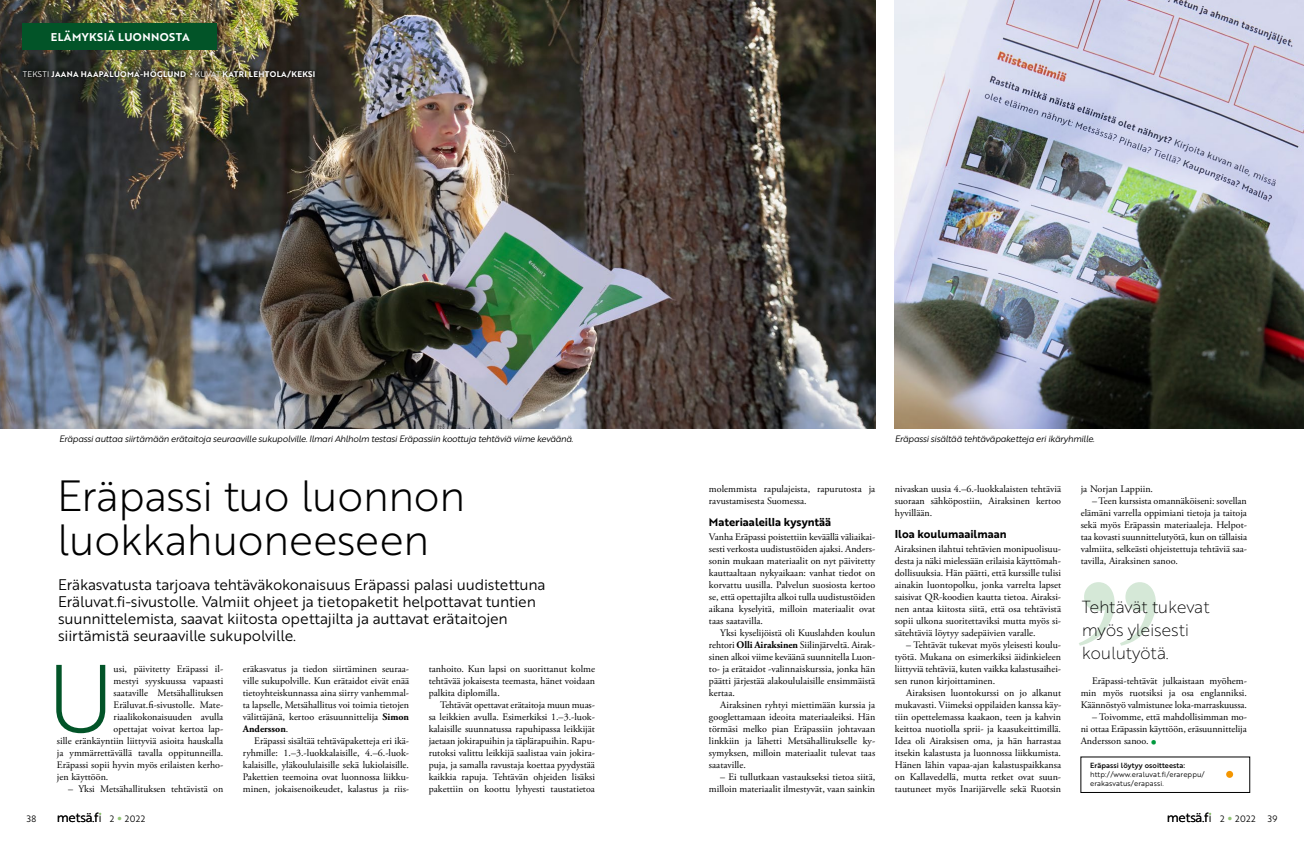
<style>
.page{position:relative;width:1304px;height:842px;background:#fff}
.page>*{position:absolute;margin:0;border:0;box-sizing:border-box;transform-origin:0 0}
.t1{font:93.3px "Brother 1816 Light";color:#025428}
.t2{font:42.5px/44.2px "Brother 1816 Light";letter-spacing:-.02em;color:#000}
.t3{font:17px/23px "Brother 1816 Thin";letter-spacing:-.015em;color:#000}
.t4{font:15px/17px "Brother 1816 Book";letter-spacing:-.015em;color:#000}
.t5{font:12.8px "Brother 1816 Book";letter-spacing:-.035em;color:#000}
.t6{font:11.2px "Brother 1816 Bold";color:#000}
.t7{font:11px "Brother 1816 Bold";letter-spacing:.04em;color:#fff}
.t8{font:10px/12px "Adobe Garamond Pro";color:#000;text-align:justify}
.t9{font:9px "Brother 1816 Book Italic";letter-spacing:-.035em;color:#000}
.t10{font:9px "Brother 1816 Book";color:#000}
.t11{font:8px "Brother 1816 Bold";letter-spacing:.04em;color:#fff}
.t12{font:7.3px/9px "Brother 1816 Book";letter-spacing:.01em;color:#000}
.t13{font:7.3px "Brother 1816 Medium";letter-spacing:.01em;color:#000}
.s1{font-family:"Brother 1816 Book"}
.s2{font-weight:700}
.s3{font-size:9px}
.s4{font-family:"Caecilia LT Std";font-weight:300;font-size:10px;color:#92c575}
</style>
<div class="page">
<div style="left:1207px;top:810px;width:6px;height:7px;background:#fff;opacity:.7"></div>
<div style="left:97px;top:810px;width:6px;height:7px;background:#fff;opacity:.7"></div>
<img style="left:0;top:0;width:875px;height:429px">
<img style="left:20px;top:67px;width:298px;height:13px">
<div style="left:23px;top:23px;width:194px;height:26px;background:#025428"></div>
<img style="left:895px;top:0;width:409px;height:429px">
<svg style="left:1079px;top:582px;width:77px;height:64px"></svg>
<div style="left:1081px;top:757px;width:169px;height:36px;border:1px solid #000"></div>
<div style="left:1226px;top:771px;width:7px;height:7px;background:#f49600;border-radius:50%"></div>
<p class="t7" style="left:51px;top:28px;width:140px">ELÄMYKSIÄ LUONNOSTA</p>
<p class="t11" style="left:23px;top:68px;width:294px"><span class="s1">TEKSTI</span> JAANA HAAPALUOMA-HÖGLUND • <span class="s1">KUVAT</span> KATRI LEHTOLA/KEKSI</p>
<p class="t9" style="left:59px;top:432px;width:516px">Eräpassi auttaa siirtämään erätaitoja seuraaville sukupolville. Ilmari Ahlholm testasi Eräpassiin koottuja tehtäviä viime keväänä.</p>
<p class="t9" style="left:895px;top:432px;width:201px">Eräpassi sisältää tehtäväpaketteja eri ikäryhmille.</p>
<h2 class="t2" style="left:57px;top:472px;width:410px">Eräpassi tuo luonnon luokkahuoneeseen</h2>
<p class="t4" style="left:58px;top:576px;width:489px">Eräkasvatusta tarjoava tehtäväkokonaisuus Eräpassi palasi uudistettuna Eräluvat.fi-sivustolle. Valmiit ohjeet ja tietopaketit helpottavat tuntien suunnittelemista, saavat kiitosta opettajilta ja auttavat erätaitojen siirtämistä seuraaville sukupolville.</p>
<h1 class="t1" style="left:48px;top:630px;width:67px">U</h1>
<p class="t8" style="left:114px;top:663px;width:111px">usi, päivitetty Eräpassi il-</p>
<p class="t8" style="left:114px;top:675px;width:111px">mestyi syyskuussa vapaasti</p>
<p class="t8" style="left:114px;top:687px;width:111px">saataville Metsähallituksen</p>
<p class="t8" style="left:114px;top:699px;width:111px">Eräluvat.fi-sivustolle. Mate-</p>
<p class="t8" style="left:114px;top:711px;width:111px">riaalikokonaisuuden avulla</p>
<p class="t8" style="left:114px;top:723px;width:111px">opettajat voivat kertoa lap-</p>
<p class="t8" style="left:57px;top:735px;width:168px">sille eränkäyntiin liittyviä asioita hauskalla</p>
<p class="t8" style="left:57px;top:747px;width:168px">ja ymmärrettävällä tavalla oppitunneilla.</p>
<p class="t8" style="left:57px;top:759px;width:168px">Eräpassi sopii hyvin myös erilaisten kerho-</p>
<p class="t8" style="left:57px;top:771px;width:53px">jen käyttöön.</p>
<p class="t8" style="left:68px;top:783px;width:156px">– Yksi Metsähallituksen tehtävistä on</p>
<p class="t8" style="left:243px;top:663px;width:168px">eräkasvatus ja tiedon siirtäminen seuraa&shy;ville sukupolville. Kun erätaidot eivät enää tietoyhteiskunnassa aina siirry vanhemmal&shy;ta lapselle, Metsähallitus voi toimia tietojen välittäjänä, kertoo eräsuunnittelija <span class="s2">Simon Andersson</span>.</p>
<p class="t8" style="left:243px;top:735px;width:168px;text-indent:11px">Eräpassi sisältää tehtäväpaketteja eri ikä&shy;ryhmille: 1.–3.-luokkalaisille, 4.–6.-luok&shy;kalaisille, yläkoululaisille sekä lukiolaisille.<br>Pakettien teemoina ovat luonnossa liikku&shy;minen, jokaisenoikeudet, kalastus ja riis-</p>
<p class="t8" style="left:429px;top:663px;width:168px">tanhoito. Kun lapsi on suorittanut kolme tehtävää jokaisesta teemasta, hänet voidaan palkita diplomilla.</p>
<p class="t8" style="left:429px;top:699px;width:168px;text-indent:11px">Tehtävät opettavat erätaitoja muun muas&shy;sa leikkien avulla. Esimerkiksi 1.–3.-luok&shy;kalaisille suunnatussa rapuhipassa leikkijät jaetaan jokirapuihin ja täplärapuihin. Rapu&shy;rutoksi valittu leikkijä saalistaa vain jokira&shy;puja, ja samalla ravustaja koettaa pyydystää kaikkia rapuja. Tehtävän ohjeiden lisäksi pakettiin on koottu lyhyesti taustatietoa</p>
<p class="t8" style="left:709px;top:483px;width:168px">molemmista rapulajeista, rapurutosta ja ravustamisesta Suomessa.</p>
<p class="t6" style="left:709px;top:513px;width:124px">Materiaaleilla kysyntää</p>
<p class="t8" style="left:709px;top:531px;width:168px">Vanha Eräpassi poistettiin keväällä väliaikai&shy;sesti verkosta uudistustöiden ajaksi. Anders&shy;sonin mukaan materiaalit on nyt päivitetty kauttaaltaan nykyaikaan: vanhat tiedot on korvattu uusilla. Palvelun suosiosta kertoo se, että opettajilta alkoi tulla uudistustöiden aikana kyselyitä, milloin materiaalit ovat taas saatavilla.</p>
<p class="t8" style="left:709px;top:627px;width:168px;text-indent:11px">Yksi kyselijöistä oli Kuuslahden koulun rehtori <span class="s2">Olli Airaksinen</span> Siilinjärveltä. Airak&shy;sinen alkoi viime keväänä suunnitella Luon&shy;to- ja erätaidot -valinnaiskurssia, jonka hän päätti järjestää alakoululaisille ensimmäistä kertaa.</p>
<p class="t8" style="left:709px;top:699px;width:168px;text-indent:11px">Airaksinen ryhtyi miettimään kurssia ja googlettamaan ideoita materiaaleiksi. Hän törmäsi melko pian Eräpassiin johtavaan linkkiin ja lähetti Metsähallitukselle ky&shy;symyksen, milloin materiaalit tulevat taas saataville.</p>
<p class="t8" style="left:709px;top:771px;width:168px;text-align:right">– Ei tullutkaan vastaukseksi tietoa siitä, milloin materiaalit ilmestyvät, vaan sainkin</p>
<p class="t8" style="left:895px;top:483px;width:168px">nivaskan uusia 4.–6.-luokkalaisten tehtäviä suoraan sähköpostiin, Airaksinen kertoo hyvillään.</p>
<p class="t6" style="left:895px;top:525px;width:113px">Iloa koulumaailmaan</p>
<p class="t8" style="left:895px;top:543px;width:168px">Airaksinen ilahtui tehtävien monipuolisuu&shy;desta ja näki mielessään erilaisia käyttömah&shy;dollisuuksia. Hän päätti, että kurssille tulisi ainakin luontopolku, jonka varrelta lapset saisivat QR-koodien kautta tietoa. Airaksi&shy;nen antaa kiitosta siitä, että osa tehtävistä sopii ulkona suoritettaviksi mutta myös si&shy;sätehtäviä löytyy sadepäivien varalle.</p>
<p class="t8" style="left:895px;top:639px;width:168px;text-indent:11px">– Tehtävät tukevat myös yleisesti koulu&shy;työtä. Mukana on esimerkiksi äidinkieleen liittyviä tehtäviä, kuten vaikka kalastusaihei&shy;sen runon kirjoittaminen.</p>
<p class="t8" style="left:895px;top:687px;width:168px;text-indent:11px">Airaksisen luontokurssi on jo alkanut mukavasti. Viimeksi oppilaiden kanssa käy&shy;tiin opettelemassa kaakaon, teen ja kahvin keittoa nuotiolla sprii- ja kaasukeittimillä.<br>Idea oli Airaksisen oma, ja hän harrastaa itsekin kalastusta ja luonnossa liikkumista.<br>Hänen lähin vapaa-ajan kalastuspaikkansa on Kallavedellä, mutta retket ovat suun&shy;tautuneet myös Inarijärvelle sekä Ruotsin</p>
<p class="t8" style="left:1081px;top:483px;width:74px">ja Norjan Lappiin.</p>
<p class="t8" style="left:1081px;top:495px;width:168px;text-indent:11px">– Teen kurssista omannäköiseni: sovellan elämäni varrella oppimiani tietoja ja taitoja sekä myös Eräpassin materiaaleja. Helpot&shy;taa kovasti suunnittelutyötä, kun on tällaisia valmiita, selkeästi ohjeistettuja tehtäviä saa&shy;tavilla, Airaksinen sanoo.</p>
<h3 class="t3" style="left:1082px;top:595px;width:129px">Tehtävät tukevat myös yleisesti koulutyötä.</h3>
<p class="t8" style="left:1081px;top:675px;width:168px;text-indent:11px">Eräpassi-tehtävät julkaistaan myöhem&shy;min myös ruotsiksi ja osa englanniksi.<br>Käännöstyö valmistunee loka-marraskuussa.</p>
<p class="t8" style="left:1081px;top:711px;width:168px;text-align:right">– Toivomme, että mahdollisimman mo-<br>ni ottaa Eräpassin käyttöön, eräsuunnittelija</p>
<p class="t8" style="left:1081px;top:735px;width:69px">Andersson sanoo.</p>
<p class="t13" style="left:1090px;top:760px;width:97px">Eräpassi löytyy osoitteesta:</p>
<p class="t12" style="left:1090px;top:770px;width:116px">http://www.eraluvat.fi/erareppu/ erakasvatus/erapassi.</p>
<p class="t5" style="left:57px;top:808px;width:90px">met sä.f <span class="s3">2</span> <span class="s4">•</span> <span class="s3">2022</span></p>
<p class="t5" style="left:1208px;top:808px;width:5px">i</p>
<p class="t5" style="left:1167px;top:808px;width:90px">met sä.f <span class="s3">2</span> <span class="s4">•</span> <span class="s3">2022</span></p>
<p class="t10" style="left:1268px;top:812px;width:11px">39</p>
<p class="t10" style="left:27px;top:812px;width:11px">38</p>
<p class="t5" style="left:98px;top:808px;width:5px">i</p>
</div>
